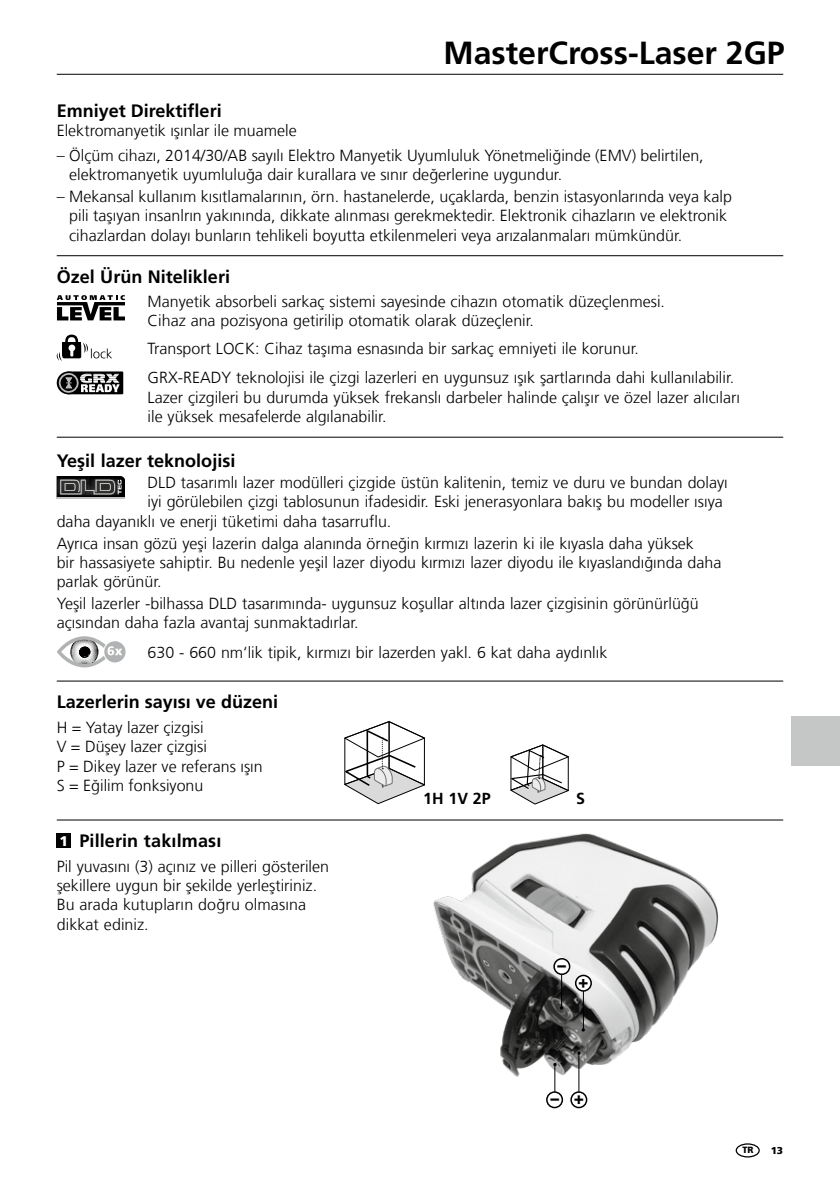
<style>
.page{position:relative;width:840px;height:1191px;background:#fff}
.page>*{position:absolute;margin:0;border:0;box-sizing:border-box;transform-origin:0 0}
.t1{font:700 32px "Frutiger LT Com";color:#000}
.t2{font:700 18px "Frutiger LT Com";color:#000}
.t3{font:900 17px "Frutiger LT Com";color:#000}
.t4{font:300 16px/19.2px "Frutiger LT Com";color:#000}
.t5{font:700 16px "Frutiger LT Com";color:#000}
.t6{font:900 10px "Frutiger LT Com";color:#000}
.t7{font:900 9px "Frutiger LT Com";color:#000}
.s1{font-weight:900;font-size:14px;color:#fff}
</style>
<div class="page">
<hr style="left:57px;top:74px;width:725px;height:1px;background:#000">
<div style="left:791px;top:716px;width:48px;height:50px;background:#c5c6c6"></div>
<div style="left:735px;top:1143px;width:24px;height:14px;border:1px solid #000;border-radius:50%"></div>
<hr style="left:57px;top:680px;width:725px;height:1px;background:#000">
<hr style="left:57px;top:819px;width:725px;height:1px;background:#000">
<svg style="left:344px;top:721px;width:81px;height:83px"></svg>
<svg style="left:510px;top:744px;width:59px;height:60px"></svg>
<div style="left:57px;top:833px;width:14px;height:15px;background:#000"></div>
<img style="left:433px;top:833px;width:286px;height:257px">
<hr style="left:560px;top:971px;width:1px;height:37px;background:#000">
<div style="left:554px;top:958px;width:15px;height:16px;background:#fff;border-radius:50%"></div>
<div style="left:553px;top:958px;width:17px;height:17px;border:2px solid #000;border-radius:50%"></div>
<hr style="left:554px;top:1064px;width:1px;height:31px;background:#000">
<div style="left:546px;top:1092px;width:16px;height:15px;background:#fff;border-radius:50%"></div>
<div style="left:546px;top:1091px;width:16px;height:17px;border:2px solid #000;border-radius:50%"></div>
<hr style="left:582px;top:986px;width:1px;height:44px;background:#000">
<div style="left:575px;top:975px;width:16px;height:16px;background:#fff;border-radius:50%"></div>
<div style="left:574px;top:974px;width:17px;height:17px;border:2px solid #000;border-radius:50%"></div>
<hr style="left:578px;top:1053px;width:1px;height:43px;background:#000">
<div style="left:570px;top:1092px;width:16px;height:15px;background:#fff;border-radius:50%"></div>
<div style="left:570px;top:1091px;width:17px;height:17px;border:2px solid #000;border-radius:50%"></div>
<hr style="left:57px;top:437px;width:725px;height:1px;background:#000">
<svg style="left:57px;top:476px;width:68px;height:21px"></svg>
<hr style="left:57px;top:498px;width:68px;height:1px;background:#c1c1c2">
<div style="left:104px;top:641px;width:21px;height:21px;background:#b1b2b3;border-radius:50%"></div>
<svg style="left:57px;top:636px;width:65px;height:31px"></svg>
<hr style="left:57px;top:255px;width:725px;height:1px;background:#000">
<svg style="left:57px;top:295px;width:68px;height:25px"></svg>
<svg style="left:57px;top:334px;width:55px;height:27px"></svg>
<div style="left:67px;top:371px;width:56px;height:23px;background:#000"></div>
<svg style="left:57px;top:371px;width:23px;height:23px"></svg>
<svg style="left:58px;top:373px;width:62px;height:20px"></svg>
<h1 class="t1" style="left:443px;top:34px;width:342px">MasterCross-Laser 2GP</h1>
<p class="t2" style="left:57px;top:100px;width:166px">Emniyet Direktifleri</p>
<p class="t4" style="left:57px;top:121px;width:241px">Elektromanyetik ışınlar ile muamele</p>
<p class="t4" style="left:69px;top:146px;width:635px;text-indent:-12px">– Ölçüm cihazı, 2014/30/AB sayılı Elektro Manyetik Uyumluluk Yönetmeliğinde (EMV) belirtilen, elektromanyetik uyumluluğa dair kurallara ve sınır değerlerine uygundur.</p>
<p class="t4" style="left:69px;top:187px;width:663px;text-indent:-12px">– Mekansal kullanım kısıtlamalarının, örn. hastanelerde, uçaklarda, benzin istasyonlarında veya kalp pili taşıyan insanlrın yakınında, dikkate alınması gerekmektedir. Elektronik cihazların ve elektronik cihazlardan dolayı bunların tehlikeli boyutta etkilenmeleri veya arızalanmaları mümkündür.</p>
<p class="t2" style="left:57px;top:266px;width:175px">Özel Ürün Nitelikleri</p>
<p class="t4" style="left:147px;top:292px;width:518px">Manyetik absorbeli sarkaç sistemi sayesinde cihazın otomatik düzeçlenmesi.<br>Cihaz ana pozisyona getirilip otomatik olarak düzeçlenir.</p>
<p class="t4" style="left:147px;top:334px;width:588px;line-height:29.4px">Transport LOCK: Cihaz taşıma esnasında bir sarkaç emniyeti ile korunur.<br>GRX-READY teknolojisi ile çizgi lazerleri en uygunsuz ışık şartlarında dahi kullanılabilir.</p>
<p class="t4" style="left:147px;top:388px;width:593px">Lazer çizgileri bu durumda yüksek frekanslı darbeler halinde çalışır ve özel lazer alıcıları ile yüksek mesafelerde algılanabilir.</p>
<p class="t2" style="left:57px;top:450px;width:180px">Yeşil lazer teknolojisi</p>
<p class="t4" style="left:147px;top:473px;width:581px">DLD tasarımlı lazer modülleri çizgide üstün kalitenin, temiz ve duru ve bundan dolayı</p>
<p class="t4" style="left:147px;top:492px;width:576px">iyi görülebilen çizgi tablosunun ifadesidir. Eski jenerasyonlara bakış bu modeller ısıya</p>
<p class="t4" style="left:57px;top:511px;width:336px">daha dayanıklı ve enerji tüketimi daha tasarruflu.</p>
<p class="t4" style="left:57px;top:533px;width:665px">Ayrıca insan gözü yeşi lazerin dalga alanında örneğin kırmızı lazerin ki ile kıyasla daha yüksek<br>bir hassasiyete sahiptir. Bu nedenle yeşil lazer diyodu kırmızı lazer diyodu ile kıyaslandığında daha parlak görünür.</p>
<p class="t4" style="left:57px;top:594px;width:643px">Yeşil lazerler -bilhassa DLD tasarımında- uygunsuz koşullar altında lazer çizgisinin görünürlüğü açısından daha fazla avantaj sunmaktadırlar.</p>
<p class="t4" style="left:147px;top:643px;width:461px">630 - 660 nm‘lik tipik, kırmızı bir lazerden yakl. 6 kat daha aydınlık</p>
<p class="t2" style="left:57px;top:691px;width:223px">Lazerlerin sayısı ve düzeni</p>
<p class="t4" style="left:57px;top:718px;width:207px">H = Yatay lazer çizgisi<br>V = Düşey lazer çizgisi<br>P = Dikey lazer ve referans ışın<br>S = Eğilim fonksiyonu</p>
<p class="t2" style="left:59px;top:830px;width:163px"><span class="s1">1</span> Pillerin takılması</p>
<p class="t4" style="left:57px;top:857px;width:273px">Pil yuvasını (3) açınız ve pilleri gösterilen şekillere uygun bir şekilde yerleştiriniz.<br>Bu arada kutupların doğru olmasına dikkat ediniz.</p>
<p class="t5" style="left:423px;top:789px;width:69px">1H 1V 2P</p>
<p class="t5" style="left:575px;top:789px;width:10px">S</p>
<p class="t3" style="left:557px;top:955px;width:10px">–</p>
<p class="t3" style="left:588px;top:995px;width:12px;rotate:-180deg">+</p>
<p class="t3" style="left:558px;top:1111px;width:10px;rotate:-180deg">–</p>
<p class="t3" style="left:573px;top:1088px;width:12px">+</p>
<p class="t7" style="left:742px;top:1144px;width:13px">TR</p>
<p class="t6" style="left:770px;top:1144px;width:14px">13</p>
</div>
